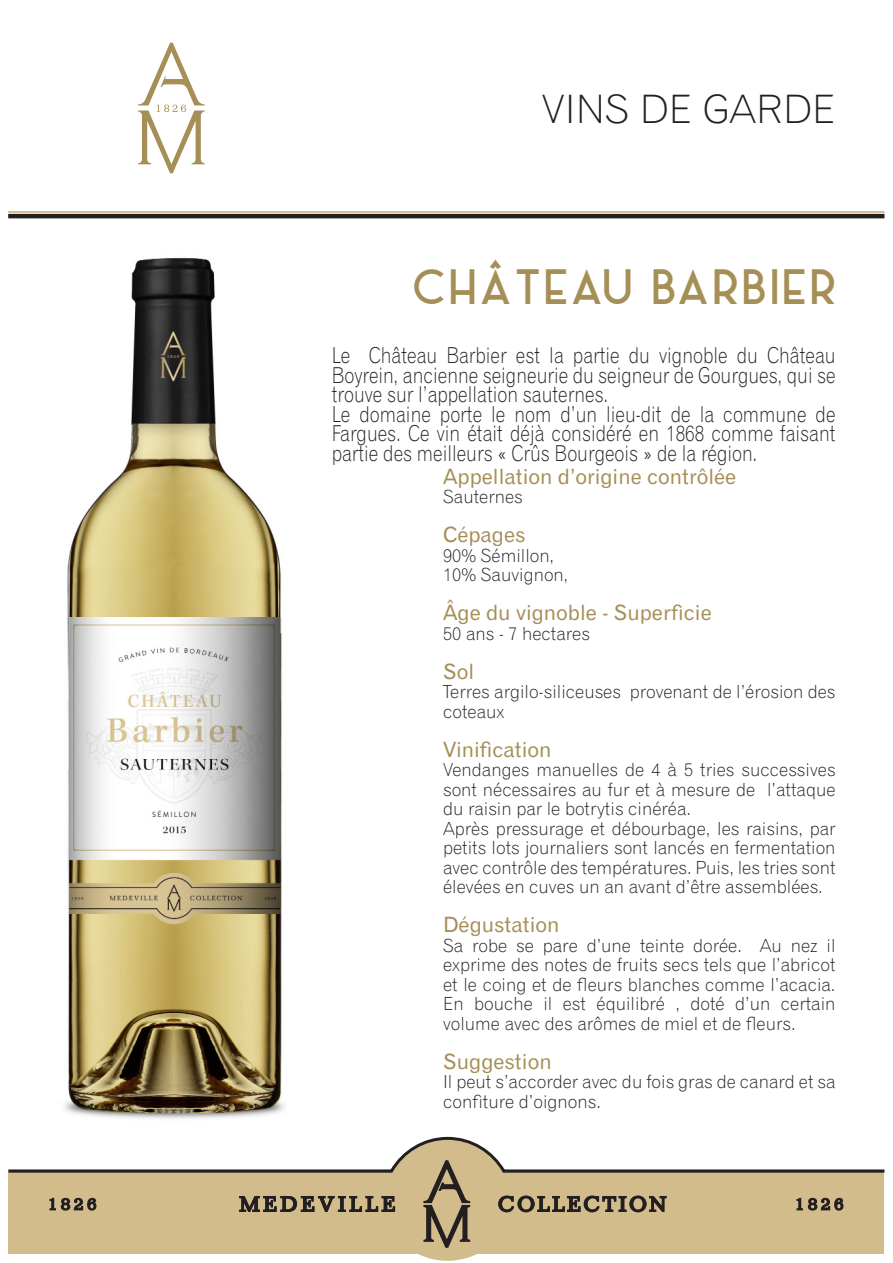
<style>
.page{position:relative;width:893px;height:1263px;background:#fff}
.page>*{position:absolute;margin:0;border:0;box-sizing:border-box;transform-origin:0 0}
.t1{font:43.5px "Alpaca Scarlett Demo";letter-spacing:.11em;color:#a68f57}
.t2{font:39px "Gothic 720 BT Light B";color:#231f20;scale:1.04 1}
.t3{font:21.75px/19.5px "Gothic 720 BT Light B";color:#231f20;text-align:justify;scale:.86 1}
.t4{font:21px "Gothic 720 BT Roman B";color:#a68f57}
.t5{font:18px/19.5px "Gothic 720 BT Light B";color:#231f20;text-align:justify}
</style>
<div class="page">
<img style="left:64px;top:257px;width:221px;height:862px">
<div style="left:9px;top:1170px;width:875px;height:84px;background:#d3bc8b"></div>
<div style="left:383px;top:1138px;width:129px;height:123px;background:#d3bc8b;border-radius:50%"></div>
<svg style="left:8px;top:1136px;width:877px;height:112px"></svg>
<hr style="left:8px;top:214px;width:876px;height:4px;background:#231f20">
<svg style="left:138px;top:43px;width:67px;height:130px"></svg>
<hr style="left:8px;top:211px;width:876px;height:2px;background:#d3bc8b">
<p class="t2" style="left:542px;top:85px;width:284px">VINS DE GARDE</p>
<p class="t1" style="left:413px;top:258px;width:424px">CHÂTEAU BARBIER</p>
<p class="t3" style="left:332px;top:346px;width:587px">Le Château Barbier est la partie du vignoble du Château Boyrein, ancienne seigneurie du seigneur de Gourgues, qui se trouve sur l’appellation sauternes.</p>
<p class="t3" style="left:332px;top:404px;width:587px">Le domaine porte le nom d’un lieu-dit de la commune de Fargues. Ce vin était déjà considéré en 1868 comme faisant partie des meilleurs « Crûs Bourgeois » de la région.</p>
<p class="t4" style="left:443px;top:463px;width:295px">Appellation d’origine contrôlée</p>
<p class="t5" style="left:443px;top:487px;width:81px">Sauternes</p>
<p class="t4" style="left:443px;top:522px;width:84px">Cépages</p>
<p class="t5" style="left:443px;top:545px;width:113px">90% Sémillon,</p>
<p class="t5" style="left:443px;top:565px;width:127px">10% Sauvignon,</p>
<p class="t4" style="left:443px;top:600px;width:270px">Âge du vignoble - Superficie</p>
<p class="t5" style="left:443px;top:623px;width:148px">50 ans - 7 hectares</p>
<p class="t4" style="left:443px;top:658px;width:33px">Sol</p>
<p class="t5" style="left:443px;top:682px;width:394px">Terres argilo-siliceuses provenant de l’érosion des coteaux</p>
<p class="t4" style="left:443px;top:736px;width:110px">Vinification</p>
<p class="t5" style="left:443px;top:760px;width:394px">Vendanges manuelles de 4 à 5 tries successives sont nécessaires au fur et à mesure de l’attaque du raisin par le botrytis cinéréa.</p>
<p class="t5" style="left:443px;top:818px;width:394px">Après pressurage et débourbage, les raisins, par petits lots journaliers sont lancés en fermentation avec contrôle des températures. Puis, les tries sont élevées en cuves un an avant d’être assemblées.</p>
<p class="t4" style="left:443px;top:912px;width:118px">Dégustation</p>
<p class="t5" style="left:443px;top:935px;width:394px">Sa robe se pare d’une teinte dorée. Au nez il exprime des notes de fruits secs tels que l’abricot et le coing et de fleurs blanches comme l’acacia.<br>En bouche il est équilibré , doté d’un certain volume avec des arômes de miel et de fleurs.</p>
<p class="t4" style="left:443px;top:1048px;width:110px">Suggestion</p>
<p class="t5" style="left:443px;top:1072px;width:394px">Il peut s’accorder avec du fois gras de canard et sa confiture d’oignons.</p>
</div>
